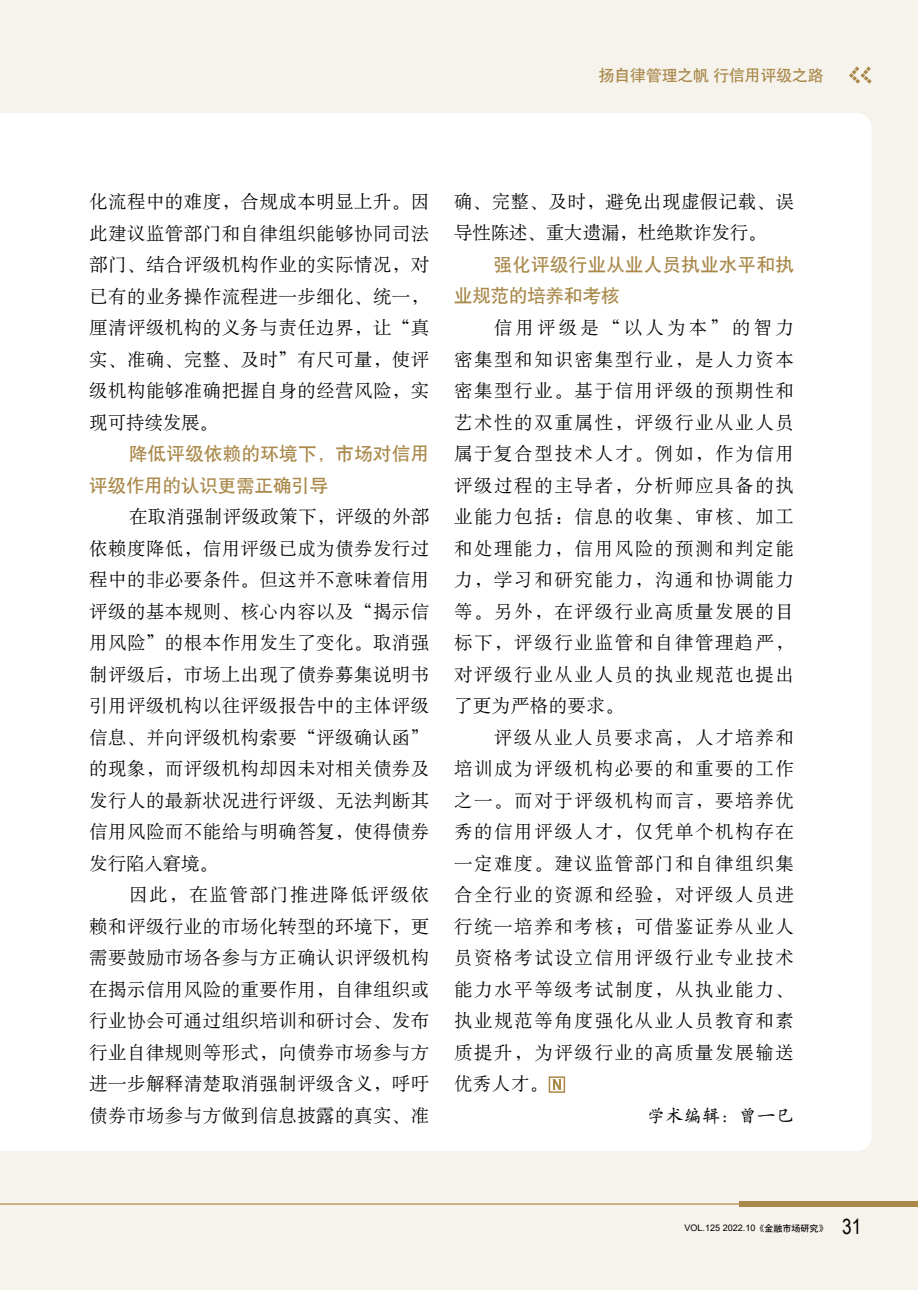
<style>
.page{position:relative;width:918px;height:1290px;background:#f6f3ed}
.page>*{position:absolute;margin:0;border:0;box-sizing:border-box;transform-origin:0 0}
.t1{font:21px "Arial Narrow";color:#000}
.t2{font:18.38px/31.5px "H Ya 6 gj";letter-spacing:.03em;color:#000;text-align:justify}
.t3{font:18.38px/31.5px "H Yb 1 gj";letter-spacing:.02em;color:#a9884a}
.t4{font:18.38px/31.5px "H Ya 6 gj";color:#000}
.t5{font:18.38px "H Yc 1 gj";color:#000}
.t6{font:15.75px "H Yb 1 gj";color:#a9884a}
.t7{font:9.1px "Arial";color:#000}
.s1{font-family:"H Yb 1 gj"}
</style>
<div class="page">
<div style="left:0;top:113px;width:871px;height:1038px;background:#fff"></div>
<svg style="left:849px;top:66px;width:22px;height:18px"></svg>
<div style="left:739px;top:1201px;width:179px;height:6px;background:#a9884a"></div>
<hr style="left:0;top:1203px;width:918px;height:1px;background:#a9884a">
<svg style="left:549px;top:1076px;width:16px;height:17px"></svg>
<p class="t6" style="left:599px;top:68px;width:226px">扬自律管理之帆行信用评级之路</p>
<p class="t2" style="left:89px;top:186px;width:341px">化流程中的难度，合规成本明显上升。因此建议监管部门和自律组织能够协同司法部门、结合评级机构作业的实际情况，对已有的业务操作流程进一步细化、统一，厘清评级机构的义务与责任边界，让“真实、准确、完整、及时”有尺可量，使评级机构能够准确把握自身的经营风险，实现可持续发展。</p>
<p class="t3" style="left:89px;top:438px;width:341px;text-indent:40px">降低评级依赖的环境下，市场对信用评级作用的认识更需正确引导</p>
<p class="t2" style="left:89px;top:501px;width:341px;text-indent:40px">在取消强制评级政策下，评级的外部依赖度降低，信用评级已成为债券发行过程中的非必要条件。但这并不意味着信用评级的基本规则、核心内容以及“揭示信用风险”的根本作用发生了变化。取消强制评级后，市场上出现了债券募集说明书引用评级机构以往评级报告中的主体评级信息、并向评级机构索要“评级确认函”的现象，而评级机构却因未对相关债券及发行人的最新状况进行评级、无法判断其信用风险而不能给与明确答复，使得债券发行陷入窘境。</p>
<p class="t2" style="left:89px;top:879px;width:341px;text-indent:40px">因此，在监管部门推进降低评级依赖和评级行业的市场化转型的环境下，更需要鼓励市场各参与方正确认识评级机构在揭示信用风险的重要作用，自律组织或行业协会可通过组织培训和研讨会、发布行业自律规则等形式，向债券市场参与方进一步解释清楚取消强制评级含义，呼吁债券市场参与方做到信息披露的真实、准</p>
<p class="t4" style="left:454px;top:186px;width:341px">确、完整、及时，避免出现虚假记载、误导性陈述、重大遗漏，杜绝欺诈发行。</p>
<p class="t3" style="left:454px;top:249px;width:341px;text-indent:40px">强化评级行业从业人员执业水平和执业规范的培养和考核</p>
<p class="t2" style="left:454px;top:312px;width:341px;text-indent:40px">信用评级是“以人为本”的智力密集型和知识密集型行业，是人力资本密集型行业。基于信用评级的预期性和艺术性的双重属性，评级行业从业人员属于复合型技术人才。例如，作为信用评级过程的主导者，分析师应具备的执业能力包括：信息的收集、审核、加工和处理能力，信用风险的预测和判定能力，学习和研究能力，沟通和协调能力等。另外，在评级行业高质量发展的目标下，评级行业监管和自律管理趋严，对评级行业从业人员的执业规范也提出了更为严格的要求。</p>
<p class="t2" style="left:454px;top:721px;width:341px;text-indent:40px">评级从业人员要求高，人才培养和培训成为评级机构必要的和重要的工作之一。而对于评级机构而言，要培养优秀的信用评级人才，仅凭单个机构存在一定难度。建议监管部门和自律组织集合全行业的资源和经验，对评级人员进行统一培养和考核；可借鉴证券从业人员资格考试设立信用评级行业专业技术能力水平等级考试制度，从执业能力、执业规范等角度强化从业人员教育和素质提升，为评级行业的高质量发展输送优秀人才。</p>
<p class="t5" style="left:647px;top:1106px;width:148px">学术编辑：曾一巳</p>
<p class="t7" style="left:684px;top:1222px;width:145px">VOL.125 2022.10<span class="s1">《金融市场研究》</span></p>
<p class="t1" style="left:842px;top:1211px;width:21px">31</p>
</div>
